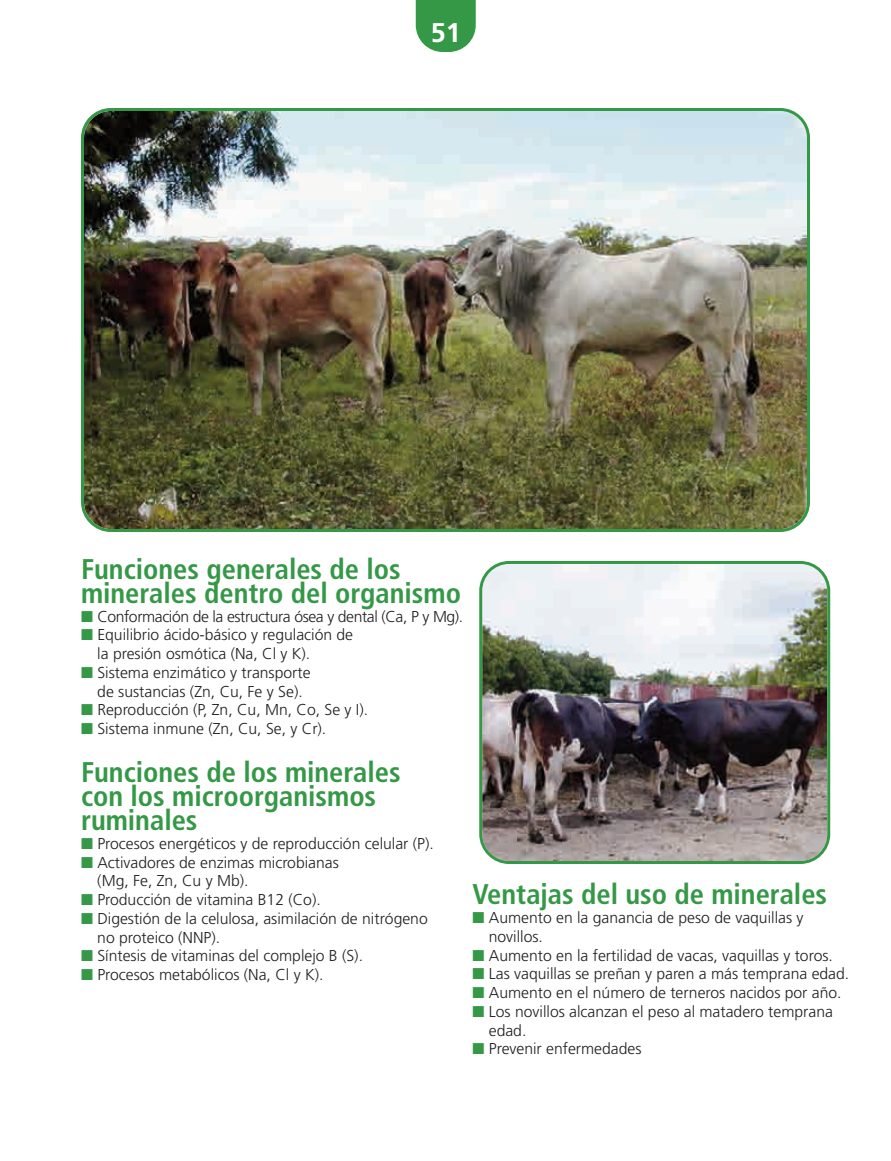
<style>
.page{position:relative;width:891px;height:1161px;background:#fff}
.page>*{position:absolute;margin:0;border:0;box-sizing:border-box;transform-origin:0 0}
.t1{font:700 condensed 28.5px/24px "Frutiger";color:#359847}
.t2{font:700 27px "Frutiger";color:#fff}
.t3{font:300 15.75px/18.8px "Frutiger";color:#231f20}
.t4{font:300 15.75px "Frutiger";letter-spacing:-.025em;color:#231f20}
.s1{color:#359847}
</style>
<div class="page">
<svg style="left:416px;top:0;width:60px;height:52px;background:#49a259"></svg>
<img style="left:479px;top:561px;width:351px;height:303px">
<img style="left:81px;top:108px;width:729px;height:424px">
<h2 class="t2" style="left:431px;top:22px;width:31px">51</h2>
<h1 class="t1" style="left:81px;top:559px;width:381px">Funciones generales de los minerales dentro del organismo</h1>
<p class="t4" style="left:81px;top:610px;width:384px"><span class="s1">■</span> Conformación de la estructura ósea y dental (Ca, P y Mg).</p>
<p class="t3" style="left:97px;top:627px;width:257px;text-indent:-16px"><span class="s1">■</span> Equilibrio ácido-básico y regulación de la presión osmótica (Na, Cl y K).</p>
<p class="t3" style="left:81px;top:664px;width:231px;text-align:center"><span class="s1">■</span> Sistema enzimático y transporte de sustancias (Zn, Cu, Fe y Se).</p>
<p class="t3" style="left:81px;top:702px;width:289px"><span class="s1">■</span> Reproducción (P, Zn, Cu, Mn, Co, Se y I).</p>
<p class="t3" style="left:81px;top:720px;width:247px"><span class="s1">■</span> Sistema inmune (Zn, Cu, Se, y Cr).</p>
<h1 class="t1" style="left:81px;top:762px;width:321px">Funciones de los minerales con los microorganismos ruminales</h1>
<p class="t3" style="left:81px;top:835px;width:354px"><span class="s1">■</span> Procesos energéticos y de reproducción celular (P).</p>
<p class="t3" style="left:97px;top:854px;width:243px;text-indent:-16px"><span class="s1">■</span> Activadores de enzimas microbianas (Mg, Fe, Zn, Cu y Mb).</p>
<p class="t3" style="left:81px;top:891px;width:241px"><span class="s1">■</span> Producción de vitamina B12 (Co).</p>
<p class="t3" style="left:97px;top:910px;width:332px;text-indent:-16px"><span class="s1">■</span> Digestión de la celulosa, asimilación de nitrógeno no proteico (NNP).</p>
<p class="t3" style="left:81px;top:948px;width:284px"><span class="s1">■</span> Síntesis de vitaminas del complejo B (S).</p>
<p class="t3" style="left:81px;top:966px;width:244px"><span class="s1">■</span> Procesos metabólicos (Na, Cl y K).</p>
<h1 class="t1" style="left:472px;top:885px;width:356px">Ventajas del uso de minerales</h1>
<p class="t3" style="left:489px;top:910px;width:316px;text-indent:-16px"><span class="s1">■</span> Aumento en la ganancia de peso de vaquillas y novillos.</p>
<p class="t3" style="left:472px;top:947px;width:362px"><span class="s1">■</span> Aumento en la fertilidad de vacas, vaquillas y toros.</p>
<p class="t3" style="left:472px;top:966px;width:378px"><span class="s1">■</span> Las vaquillas se preñan y paren a más temprana edad.</p>
<p class="t3" style="left:472px;top:985px;width:371px"><span class="s1">■</span> Aumento en el número de terneros nacidos por año.</p>
<p class="t3" style="left:489px;top:1003px;width:346px;text-indent:-16px"><span class="s1">■</span> Los novillos alcanzan el peso al matadero temprana edad.</p>
<p class="t3" style="left:472px;top:1041px;width:171px"><span class="s1">■</span> Prevenir enfermedades</p>
</div>
